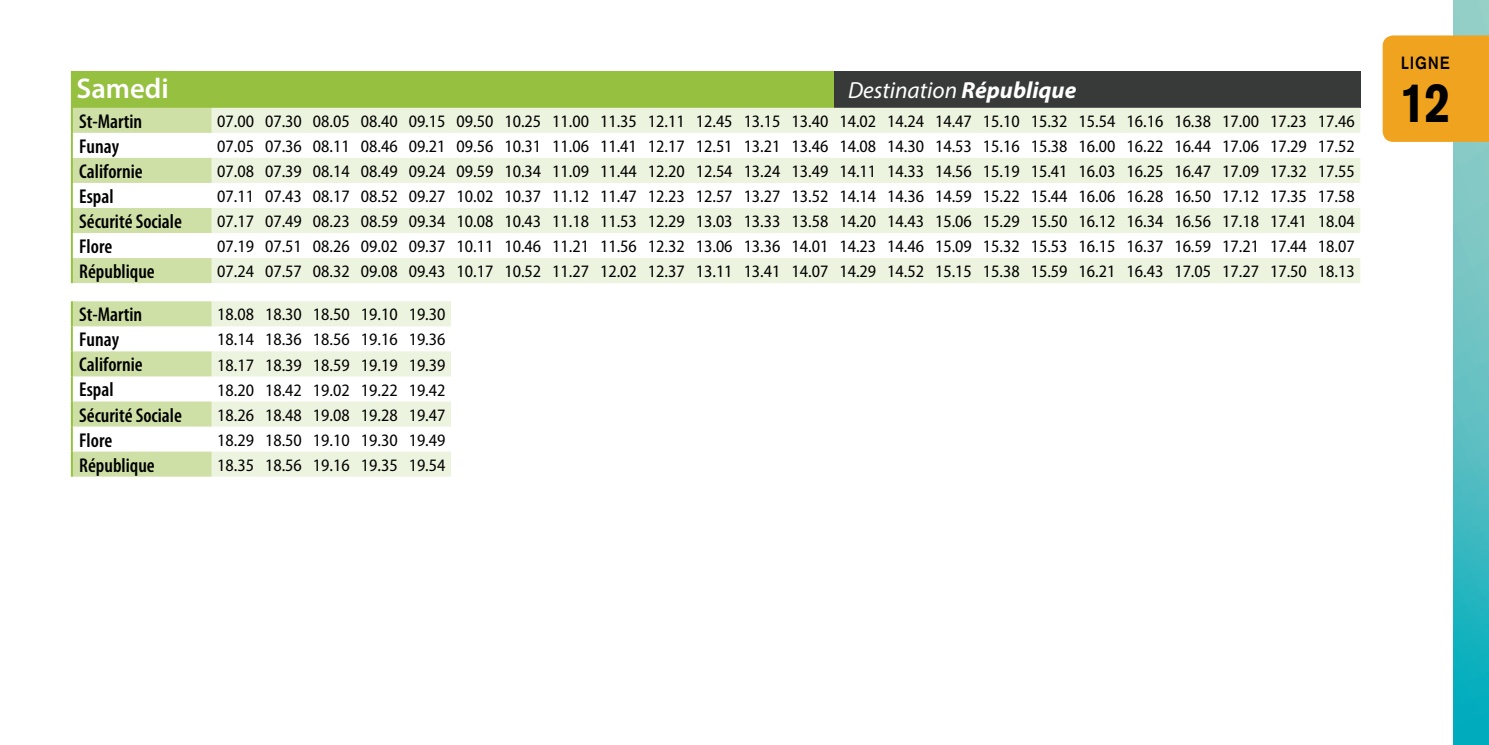
<style>
.page{position:relative;width:1489px;height:745px;background:#fff}
.page>*{position:absolute;margin:0;border:0;box-sizing:border-box;transform-origin:0 0}
.t1{font:700 55px "Akzidenz Grotesk BE";color:#000;scale:.85 1}
.t2{font:600 28.5px "Myriad Pro";color:#fff}
.t3{font:italic 23.25px "Myriad Pro";color:#fff}
.t4{font:600 condensed 20px "Myriad Pro";color:#000}
.t5{font:semi-condensed 17.5px "Myriad Pro";color:#000}
.t6{font:500 17.5px "Akzidenz Grotesk BE";letter-spacing:.05em;color:#000;scale:.9 1}
.s1{font-weight:700}
</style>
<div class="page">
<svg style="left:1453px;top:0;width:35px;height:744px"></svg>
<div style="left:72px;top:71px;width:761px;height:37px;background:#96c03f"></div>
<div style="left:833px;top:71px;width:527px;height:37px;background:#383939"></div>
<svg style="left:73px;top:108px;width:139px;height:175px"></svg>
<svg style="left:212px;top:108px;width:1148px;height:175px;fill:#ecf3de"></svg>
<hr style="left:71px;top:71px;width:2px;height:37px;background:#96c03f">
<hr style="left:71px;top:108px;width:2px;height:25px;background:#96c03f">
<hr style="left:71px;top:133px;width:2px;height:25px;background:#96c03f">
<hr style="left:71px;top:158px;width:2px;height:25px;background:#96c03f">
<hr style="left:71px;top:183px;width:2px;height:25px;background:#96c03f">
<hr style="left:71px;top:208px;width:2px;height:25px;background:#96c03f">
<hr style="left:71px;top:233px;width:2px;height:25px;background:#96c03f">
<hr style="left:71px;top:258px;width:2px;height:25px;background:#96c03f">
<svg style="left:73px;top:301px;width:378px;height:175px"></svg>
<hr style="left:71px;top:301px;width:2px;height:25px;background:#96c03f">
<hr style="left:71px;top:326px;width:2px;height:25px;background:#96c03f">
<hr style="left:71px;top:351px;width:2px;height:25px;background:#96c03f">
<hr style="left:71px;top:376px;width:2px;height:25px;background:#96c03f">
<hr style="left:71px;top:401px;width:2px;height:25px;background:#96c03f">
<hr style="left:71px;top:426px;width:2px;height:25px;background:#96c03f">
<hr style="left:71px;top:451px;width:2px;height:25px;background:#96c03f">
<div style="left:1382px;top:35px;width:106px;height:107px;background:#f0a31e"></div>
<h2 class="t2" style="left:76px;top:71px;width:94px">Samedi</h2>
<h3 class="t3" style="left:848px;top:76px;width:230px">Destination <span class="s1">République</span></h3>
<p class="t4" style="left:79px;top:110px;width:64px">St-Martin</p>
<p class="t5" style="left:217px;top:111px;width:1138px">07.00 07.30 08.05 08.40 09.15 09.50 10.25 11.00 11.35 12.11 12.45 13.15 13.40 14.02 14.24 14.47 15.10 15.32 15.54 16.16 16.38 17.00 17.23 17.46</p>
<p class="t4" style="left:79px;top:135px;width:41px">Funay</p>
<p class="t5" style="left:217px;top:136px;width:1138px">07.05 07.36 08.11 08.46 09.21 09.56 10.31 11.06 11.41 12.17 12.51 13.21 13.46 14.08 14.30 14.53 15.16 15.38 16.00 16.22 16.44 17.06 17.29 17.52</p>
<p class="t4" style="left:79px;top:160px;width:65px">Californie</p>
<p class="t5" style="left:217px;top:161px;width:1138px">07.08 07.39 08.14 08.49 09.24 09.59 10.34 11.09 11.44 12.20 12.54 13.24 13.49 14.11 14.33 14.56 15.19 15.41 16.03 16.25 16.47 17.09 17.32 17.55</p>
<p class="t4" style="left:79px;top:185px;width:36px">Espal</p>
<p class="t5" style="left:217px;top:186px;width:1138px">07.11 07.43 08.17 08.52 09.27 10.02 10.37 11.12 11.47 12.23 12.57 13.27 13.52 14.14 14.36 14.59 15.22 15.44 16.06 16.28 16.50 17.12 17.35 17.58</p>
<p class="t4" style="left:79px;top:210px;width:104px">Sécurité Sociale</p>
<p class="t5" style="left:217px;top:211px;width:1138px">07.17 07.49 08.23 08.59 09.34 10.08 10.43 11.18 11.53 12.29 13.03 13.33 13.58 14.20 14.43 15.06 15.29 15.50 16.12 16.34 16.56 17.18 17.41 18.04</p>
<p class="t4" style="left:79px;top:235px;width:35px">Flore</p>
<p class="t5" style="left:217px;top:236px;width:1138px">07.19 07.51 08.26 09.02 09.37 10.11 10.46 11.21 11.56 12.32 13.06 13.36 14.01 14.23 14.46 15.09 15.32 15.53 16.15 16.37 16.59 17.21 17.44 18.07</p>
<p class="t4" style="left:79px;top:260px;width:77px">République</p>
<p class="t5" style="left:217px;top:262px;width:1138px">07.24 07.57 08.32 09.08 09.43 10.17 10.52 11.27 12.02 12.37 13.11 13.41 14.07 14.29 14.52 15.15 15.38 15.59 16.21 16.43 17.05 17.27 17.50 18.13</p>
<p class="t4" style="left:79px;top:303px;width:64px">St-Martin</p>
<p class="t5" style="left:217px;top:305px;width:230px">18.08 18.30 18.50 19.10 19.30</p>
<p class="t4" style="left:79px;top:328px;width:41px">Funay</p>
<p class="t5" style="left:217px;top:330px;width:230px">18.14 18.36 18.56 19.16 19.36</p>
<p class="t4" style="left:79px;top:353px;width:65px">Californie</p>
<p class="t5" style="left:217px;top:355px;width:230px">18.17 18.39 18.59 19.19 19.39</p>
<p class="t4" style="left:79px;top:378px;width:36px">Espal</p>
<p class="t5" style="left:217px;top:380px;width:230px">18.20 18.42 19.02 19.22 19.42</p>
<p class="t4" style="left:79px;top:403px;width:104px">Sécurité Sociale</p>
<p class="t5" style="left:217px;top:405px;width:230px">18.26 18.48 19.08 19.28 19.47</p>
<p class="t4" style="left:79px;top:428px;width:35px">Flore</p>
<p class="t5" style="left:217px;top:430px;width:230px">18.29 18.50 19.10 19.30 19.49</p>
<p class="t4" style="left:79px;top:454px;width:77px">République</p>
<p class="t5" style="left:217px;top:455px;width:230px">18.35 18.56 19.16 19.35 19.54</p>
<p class="t6" style="left:1400px;top:52px;width:56px">LIGNE</p>
<h1 class="t1" style="left:1399px;top:70px;width:62px">12</h1>
</div>
